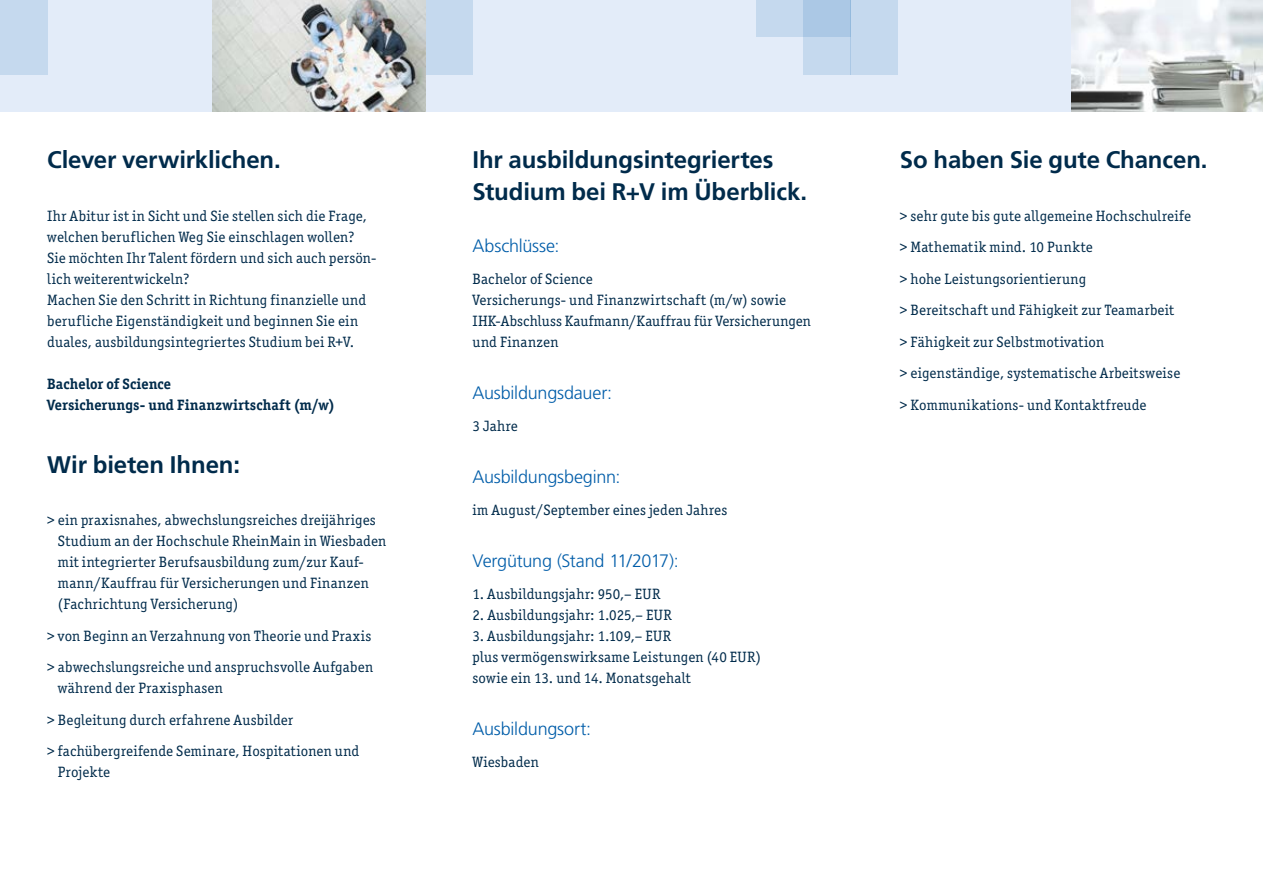
<style>
.page{position:relative;width:1263px;height:893px;background:#fff}
.page>*{position:absolute;margin:0;border:0;box-sizing:border-box;transform-origin:0 0}
.t1{font:700 24px/31.5px "Frutiger LT Std";letter-spacing:-.005em;color:#002b4b}
.t2{font:300 18px "Frutiger LT Std";letter-spacing:-.015em;color:#005da9}
.t3{font:15px/21px "Officina Serif ITC Pro";letter-spacing:.02em;color:#002b4b}
.t4{font:700 15px/21px "Officina Serif ITC Pro";letter-spacing:.01em;color:#002b4b}
</style>
<div class="page">
<div style="left:0;top:0;width:1263px;height:112px;background:#e3ecf9"></div>
<div style="left:850px;top:0;width:48px;height:74px;background:#c5d9ee"></div>
<div style="left:0;top:0;width:47px;height:74px;background:#c5d9ee"></div>
<div style="left:425px;top:0;width:47px;height:74px;background:#c5d9ee"></div>
<div style="left:756px;top:0;width:94px;height:37px;background:#c5d9ee"></div>
<div style="left:803px;top:0;width:47px;height:74px;background:linear-gradient(to right,#b8d1ea,#b8d1e9)"></div>
<img style="left:213px;top:0;width:212px;height:112px">
<img style="left:1072px;top:0;width:191px;height:112px">
<h1 class="t1" style="left:47px;top:144px;width:235px">Clever verwirklichen.</h1>
<p class="t3" style="left:47px;top:205px;width:331px">Ihr Abitur ist in Sicht und Sie stellen sich die Frage, welchen beruflichen Weg Sie einschlagen wollen?<br>Sie möchten Ihr Talent fördern und sich auch persön&shy;lich weiterentwickeln?<br>Machen Sie den Schritt in Richtung finanzielle und berufliche Eigenständigkeit und beginnen Sie ein duales, ausbildungsintegriertes Studium bei R+V.</p>
<p class="t4" style="left:47px;top:373px;width:289px">Bachelor of Science<br>Versicherungs- und Finanzwirtschaft (m/w)</p>
<h1 class="t1" style="left:47px;top:449px;width:194px">Wir bieten Ihnen:</h1>
<p class="t3" style="left:58px;top:509px;width:330px;text-indent:-11px">&gt; ein praxisnahes, abwechslungsreiches dreijähriges Studium an der Hochschule RheinMain in Wiesbaden mit integrierter Berufsausbildung zum/zur Kauf&shy;mann/Kauffrau für Versicherungen und Finanzen (Fachrichtung Versicherung)</p>
<p class="t3" style="left:47px;top:620px;width:327px;line-height:31.5px">&gt; von Beginn an Verzahnung von Theorie und Praxis &gt; abwechslungsreiche und anspruchsvolle Aufgaben</p>
<p class="t3" style="left:47px;top:672px;width:314px;line-height:31.5px;text-indent:11px">während der Praxisphasen<br>&gt; Begleitung durch erfahrene Ausbilder<br>&gt; fachübergreifende Seminare, Hospitationen und</p>
<p class="t3" style="left:58px;top:761px;width:54px">Projekte</p>
<h1 class="t1" style="left:472px;top:144px;width:336px">Ihr ausbildungsintegriertes<br>Studium bei R+V im Überblick.</h1>
<p class="t2" style="left:472px;top:236px;width:89px">Abschlüsse:</p>
<p class="t3" style="left:472px;top:268px;width:340px">Bachelor of Science<br>Versicherungs- und Finanzwirtschaft (m/w) sowie IHK-Abschluss Kaufmann/Kauffrau für Versicherungen und Finanzen</p>
<p class="t2" style="left:472px;top:383px;width:141px">Ausbildungsdauer:</p>
<p class="t3" style="left:472px;top:415px;width:47px">3 Jahre</p>
<p class="t2" style="left:472px;top:467px;width:149px">Ausbildungsbeginn:</p>
<p class="t3" style="left:472px;top:499px;width:256px">im August/September eines jeden Jahres</p>
<p class="t2" style="left:472px;top:551px;width:208px">Vergütung (Stand 11/2017):</p>
<p class="t3" style="left:472px;top:583px;width:190px">1. Ausbildungsjahr: 950,– EUR</p>
<p class="t3" style="left:472px;top:604px;width:201px">2. Ausbildungsjahr: 1.025,– EUR</p>
<p class="t3" style="left:472px;top:625px;width:290px">3. Ausbildungsjahr: 1.109,– EUR<br>plus vermögenswirksame Leistungen (40 EUR) sowie ein 13. und 14. Monatsgehalt</p>
<p class="t2" style="left:472px;top:719px;width:120px">Ausbildungsort:</p>
<p class="t3" style="left:472px;top:751px;width:68px">Wiesbaden</p>
<h1 class="t1" style="left:900px;top:144px;width:309px">So haben Sie gute Chancen.</h1>
<p class="t3" style="left:900px;top:200px;width:292px;line-height:31.5px">&gt; sehr gute bis gute allgemeine Hochschulreife &gt; Mathematik mind. 10 Punkte<br>&gt; hohe Leistungsorientierung<br>&gt; Bereitschaft und Fähigkeit zur Teamarbeit<br>&gt; Fähigkeit zur Selbstmotivation<br>&gt; eigenständige, systematische Arbeitsweise &gt; Kommunikations- und Kontaktfreude</p>
</div>
